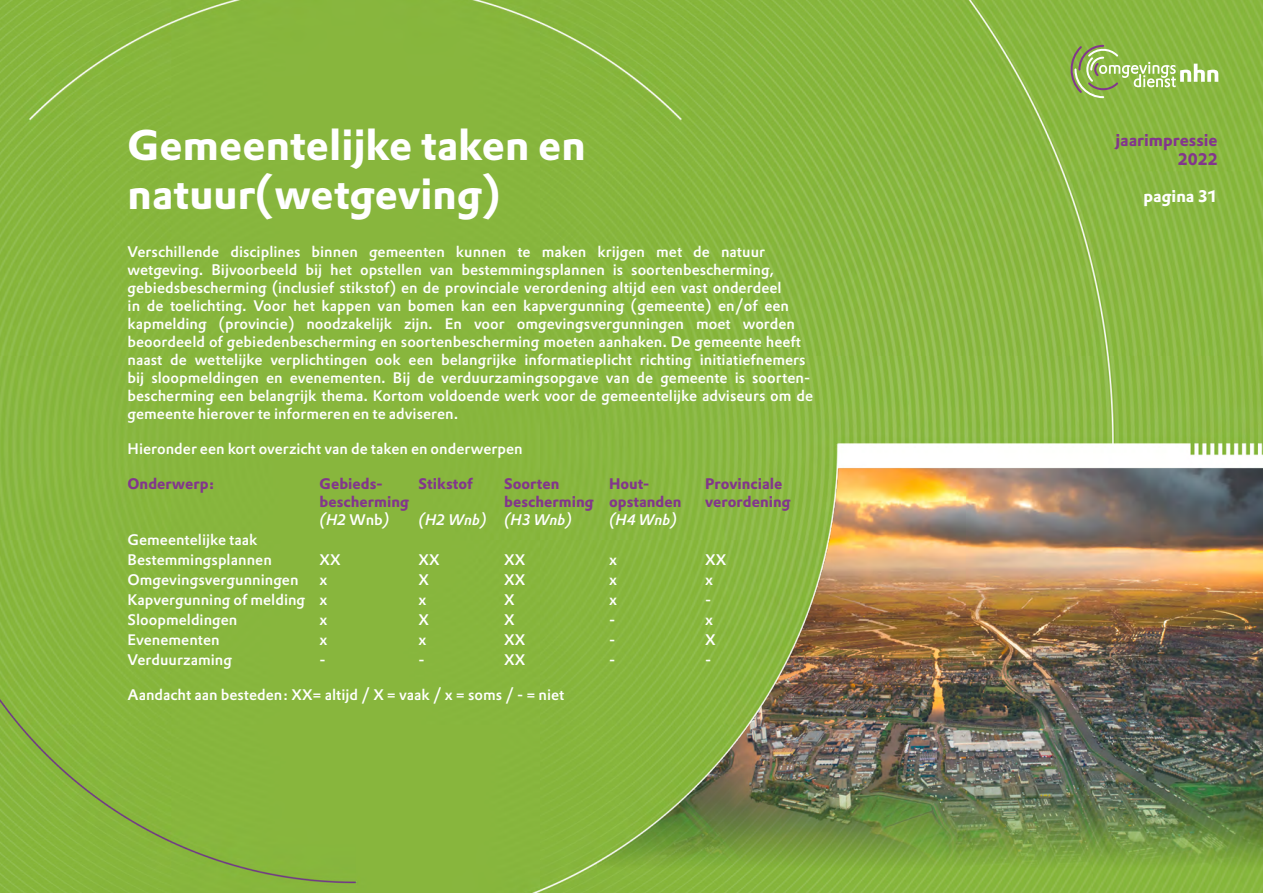
<style>
.page{position:relative;width:1263px;height:893px;background:#fff}
.page>*{position:absolute;margin:0;border:0;box-sizing:border-box;transform-origin:0 0}
.t1{font:700 42px/48.6px "DTL Prokyon TOT";color:#fff}
.t2{font:700 16.5px/18.6px "DTL Prokyon TOT";color:#82368c;text-align:right}
.t3{font:700 16.5px "DTL Prokyon TOT";color:#fff}
.t4{font:500 15px/18px "DTL Prokyon TOT";color:#fff}
.t5{font:700 15px "DTL Prokyon TOT";color:#82368c}
.t6{font:italic 500 15px "DTL Prokyon TOT";color:#fff}
.s1{font-style:normal}
</style>
<div class="page">
<img style="left:0;top:0;width:1263px;height:893px">
<svg style="left:1069px;top:45px;width:149px;height:53px;background:#99bc5d"></svg>
<h1 class="t1" style="left:128px;top:121px;width:460px">Gemeentelijke taken en natuur(wetgeving)</h1>
<p class="t4" style="left:128px;top:242px;width:687px">Verschillende disciplines binnen gemeenten kunnen te maken krijgen met de natuur wetgeving. Bijvoorbeeld bij het opstellen van bestemmingsplannen is soortenbescherming, gebiedsbescherming (inclusief stikstof) en de provinciale verordening altijd een vast onderdeel<br>in de toelichting. Voor het kappen van bomen kan een kapvergunning (gemeente) en/of een kapmelding (provincie) noodzakelijk zijn. En voor omgevingsvergunningen moet worden beoordeeld of gebiedenbescherming en soortenbescherming moeten aanhaken. De gemeente heeft naast de wettelijke verplichtingen ook een belangrijke informatieplicht richting initiatiefnemers bij sloopmeldingen en evenementen. Bij de verduurzamingsopgave van de gemeente is soorten&shy;bescherming een belangrijk thema. Kortom voldoende werk voor de gemeentelijke adviseurs om de gemeente hierover te informeren en te adviseren.</p>
<p class="t4" style="left:128px;top:439px;width:397px">Hieronder een kort overzicht van de taken en onderwerpen</p>
<p class="t5" style="left:128px;top:473px;width:89px">Onderwerp:</p>
<p class="t5" style="left:320px;top:473px;width:65px">Gebieds-</p>
<p class="t5" style="left:419px;top:473px;width:56px">Stikstof</p>
<p class="t5" style="left:504px;top:473px;width:57px">Soorten</p>
<p class="t5" style="left:609px;top:473px;width:42px">Hout-</p>
<p class="t5" style="left:705px;top:473px;width:79px">Provinciale</p>
<p class="t5" style="left:320px;top:491px;width:91px">bescherming</p>
<p class="t5" style="left:504px;top:491px;width:179px">bescherming opstanden</p>
<p class="t5" style="left:705px;top:491px;width:87px">verordening</p>
<p class="t6" style="left:320px;top:509px;width:71px">(H2 <span class="s1">Wnb</span>)</p>
<p class="t6" style="left:419px;top:509px;width:155px">(H2 Wnb) (H3 Wnb)</p>
<p class="t6" style="left:609px;top:509px;width:69px">(H4 Wnb)</p>
<p class="t4" style="left:128px;top:529px;width:146px;line-height:20px">Gemeentelijke taak<br>Bestemmingsplannen</p>
<p class="t4" style="left:320px;top:550px;width:23px">XX</p>
<p class="t4" style="left:419px;top:550px;width:23px">XX</p>
<p class="t4" style="left:504px;top:550px;width:23px">XX</p>
<p class="t4" style="left:609px;top:550px;width:9px">x</p>
<p class="t4" style="left:705px;top:550px;width:23px">XX</p>
<p class="t4" style="left:128px;top:570px;width:173px">Omgevingsvergunningen</p>
<p class="t4" style="left:320px;top:570px;width:9px">x</p>
<p class="t4" style="left:419px;top:570px;width:12px">X</p>
<p class="t4" style="left:504px;top:570px;width:23px">XX</p>
<p class="t4" style="left:609px;top:570px;width:9px">x</p>
<p class="t4" style="left:705px;top:570px;width:9px">x</p>
<p class="t4" style="left:128px;top:590px;width:201px">Kapvergunning of melding x</p>
<p class="t4" style="left:419px;top:590px;width:9px">x</p>
<p class="t4" style="left:504px;top:590px;width:12px">X</p>
<p class="t4" style="left:609px;top:590px;width:9px">x</p>
<p class="t4" style="left:705px;top:590px;width:8px">-</p>
<p class="t4" style="left:128px;top:610px;width:111px">Sloopmeldingen</p>
<p class="t4" style="left:320px;top:610px;width:9px">x</p>
<p class="t4" style="left:419px;top:610px;width:12px">X</p>
<p class="t4" style="left:504px;top:610px;width:12px">X</p>
<p class="t4" style="left:609px;top:610px;width:8px">-</p>
<p class="t4" style="left:705px;top:610px;width:9px">x</p>
<p class="t4" style="left:128px;top:630px;width:94px">Evenementen</p>
<p class="t4" style="left:320px;top:630px;width:9px">x</p>
<p class="t4" style="left:419px;top:630px;width:9px">x</p>
<p class="t4" style="left:504px;top:630px;width:23px">XX</p>
<p class="t4" style="left:609px;top:630px;width:8px">-</p>
<p class="t4" style="left:705px;top:630px;width:12px">X</p>
<p class="t4" style="left:128px;top:650px;width:106px">Verduurzaming</p>
<p class="t4" style="left:320px;top:650px;width:8px">-</p>
<p class="t4" style="left:419px;top:650px;width:8px">-</p>
<p class="t4" style="left:504px;top:650px;width:23px">XX</p>
<p class="t4" style="left:609px;top:650px;width:8px">-</p>
<p class="t4" style="left:705px;top:650px;width:8px">-</p>
<p class="t4" style="left:128px;top:685px;width:438px">Aandacht aan besteden: XX= altijd / X = vaak / x = soms / - = niet</p>
<p class="t2" style="left:1115px;top:131px;width:104px">jaarimpressie<br>2022</p>
<p class="t3" style="left:1143px;top:185px;width:76px">pagina 31</p>
</div>
